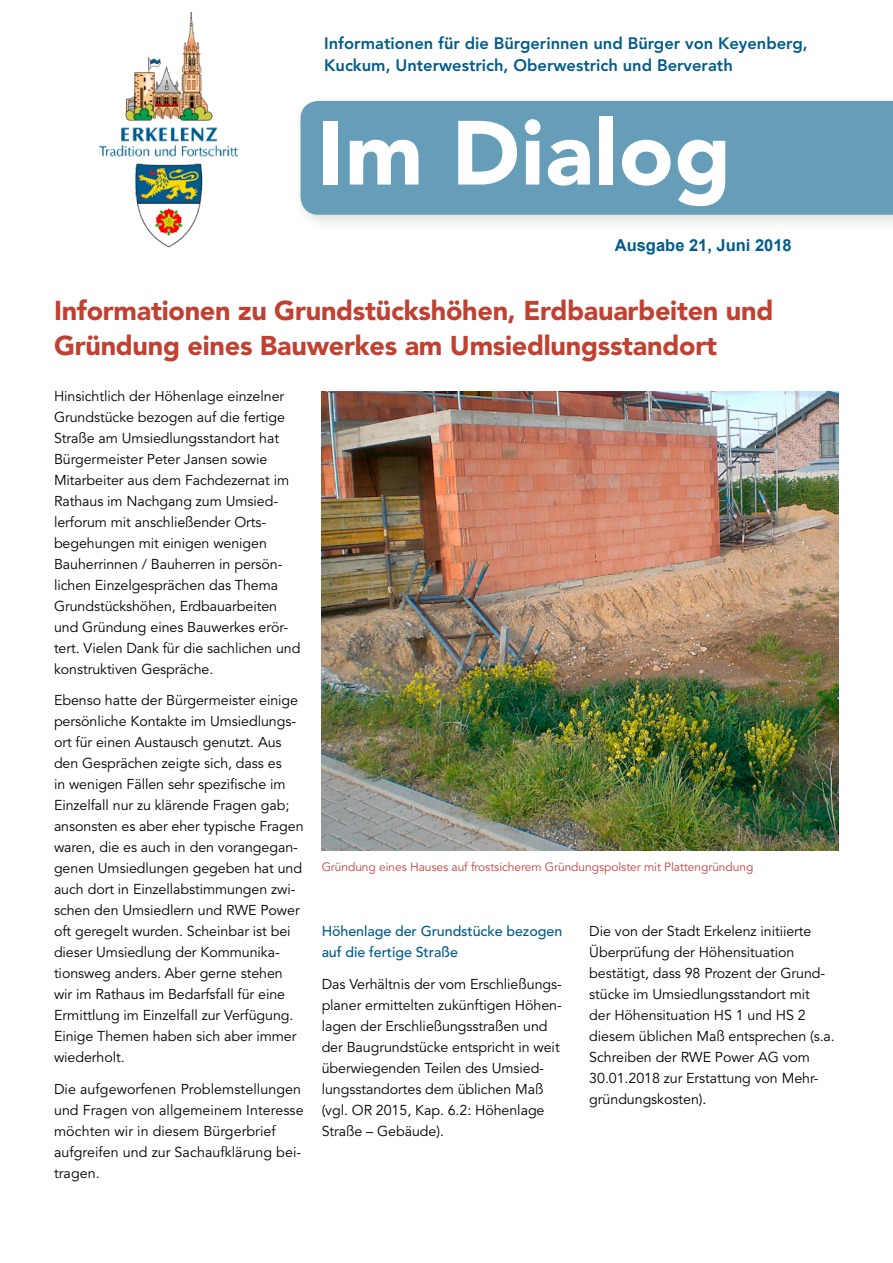
<style>
.page{position:relative;width:893px;height:1263px;background:#fff}
.page>*{position:absolute;margin:0;border:0;box-sizing:border-box;transform-origin:0 0}
.t1{font:900 90px "Avenir";letter-spacing:.01em;color:#fff}
.Head_2{font:900 27px/34.5px "Avenir";letter-spacing:-.01em;color:#c04131}
.t2{font:800 16.5px "Avenir";color:#005c8b}
.t3{font:700 16.5px "Arial";color:#005c8b}
.Copy{font:14.25px/21px "Avenir";letter-spacing:-.005em;color:#000}
.Copy-2{font:500 14.25px/21px "Avenir";letter-spacing:-.005em;color:#005c8b}
.Copy-3{font:12px "Avenir";letter-spacing:-.005em;color:#c3413e}
</style>
<div class="page">
<img style="left:98px;top:12px;width:140px;height:235px">
<div style="left:290px;top:91px;width:603px;height:142px;background:#000;opacity:.25"></div>
<div style="left:300px;top:101px;width:593px;height:114px;background:#669db9"></div>
<img style="left:322px;top:391px;width:517px;height:459px">
<p class="t2" style="left:324px;top:33px;width:485px">Informationen für die Bürgerinnen und Bürger von Keyenberg,</p>
<p class="t2" style="left:324px;top:56px;width:410px">Kuckum, Unterwestrich, Oberwestrich und Berverath</p>
<p class="t1" style="left:317px;top:99px;width:415px">Im Dialog</p>
<p class="t3" style="left:615px;top:234px;width:178px">Ausgabe 21, Juni 2018</p>
<p class="Head_2" style="left:54px;top:293px;width:721px">Informationen zu Grundstückshöhen, Erdbauarbeiten und<br>Gründung eines Bauwerkes am Umsiedlungsstandort</p>
<p class="Copy" style="left:54px;top:385px;width:248px">Hinsichtlich der Höhenlage einzelner Grundstücke bezogen auf die fertige Straße am Umsiedlungsstandort hat Bürgermeister Peter Jansen sowie Mitarbeiter aus dem Fachdezernat im Rathaus im Nachgang zum Umsied&shy;lerforum mit anschließender Orts&shy;begehungen mit einigen wenigen Bauherrinnen / Bauherren in persön&shy;lichen Einzelgesprächen das Thema Grundstückshöhen, Erdbauarbeiten und Gründung eines Bauwerkes erör&shy;tert. Vielen Dank für die sachlichen und konstruktiven Gespräche.</p>
<p class="Copy" style="left:54px;top:690px;width:251px">Ebenso hatte der Bürgermeister einige persönliche Kontakte im Umsiedlungs&shy;ort für einen Austausch genutzt. Aus den Gesprächen zeigte sich, dass es<br>in wenigen Fällen sehr spezifische im Einzelfall nur zu klärende Fragen gab; ansonsten es aber eher typische Fragen waren, die es auch in den vorangegan&shy;genen Umsiedlungen gegeben hat und auch dort in Einzellabstimmungen zwi&shy;schen den Umsiedlern und RWE Power oft geregelt wurden. Scheinbar ist bei dieser Umsiedlung der Kommunika&shy;tionsweg anders. Aber gerne stehen wir im Rathaus im Bedarfsfall für eine Ermittlung im Einzelfall zur Verfügung.<br>Einige Themen haben sich aber immer wiederholt.</p>
<p class="Copy" style="left:54px;top:1078px;width:251px">Die aufgeworfenen Problemstellungen und Fragen von allgemeinem Interesse möchten wir in diesem Bürgerbrief aufgreifen und zur Sachaufklärung bei&shy;tragen.</p>
<p class="Copy-3" style="left:322px;top:860px;width:433px">Gründung eines Hauses auf frostsicherem Gründungspolster mit Plattengründung</p>
<p class="Copy-2" style="left:322px;top:921px;width:242px">Höhenlage der Grundstücke bezogen auf die fertige Straße</p>
<p class="Copy" style="left:322px;top:973px;width:242px">Das Verhältnis der vom Erschließungs&shy;planer ermittelten zukünftigen Höhen&shy;lagen der Erschließungsstraßen und der Baugrundstücke entspricht in weit überwiegenden Teilen des Umsied&shy;lungsstandortes dem üblichen Maß (vgl. OR 2015, Kap. 6.2: Höhenlage Straße – Gebäude).</p>
<p class="Copy" style="left:589px;top:921px;width:247px">Die von der Stadt Erkelenz initiierte Überprüfung der Höhensituation bestätigt, dass 98 Prozent der Grund&shy;stücke im Umsiedlungsstandort mit<br>der Höhensituation HS 1 und HS 2 diesem üblichen Maß entsprechen (s.a.<br>Schreiben der RWE Power AG vom 30.01.2018 zur Erstattung von Mehr&shy;gründungskosten).</p>
</div>
